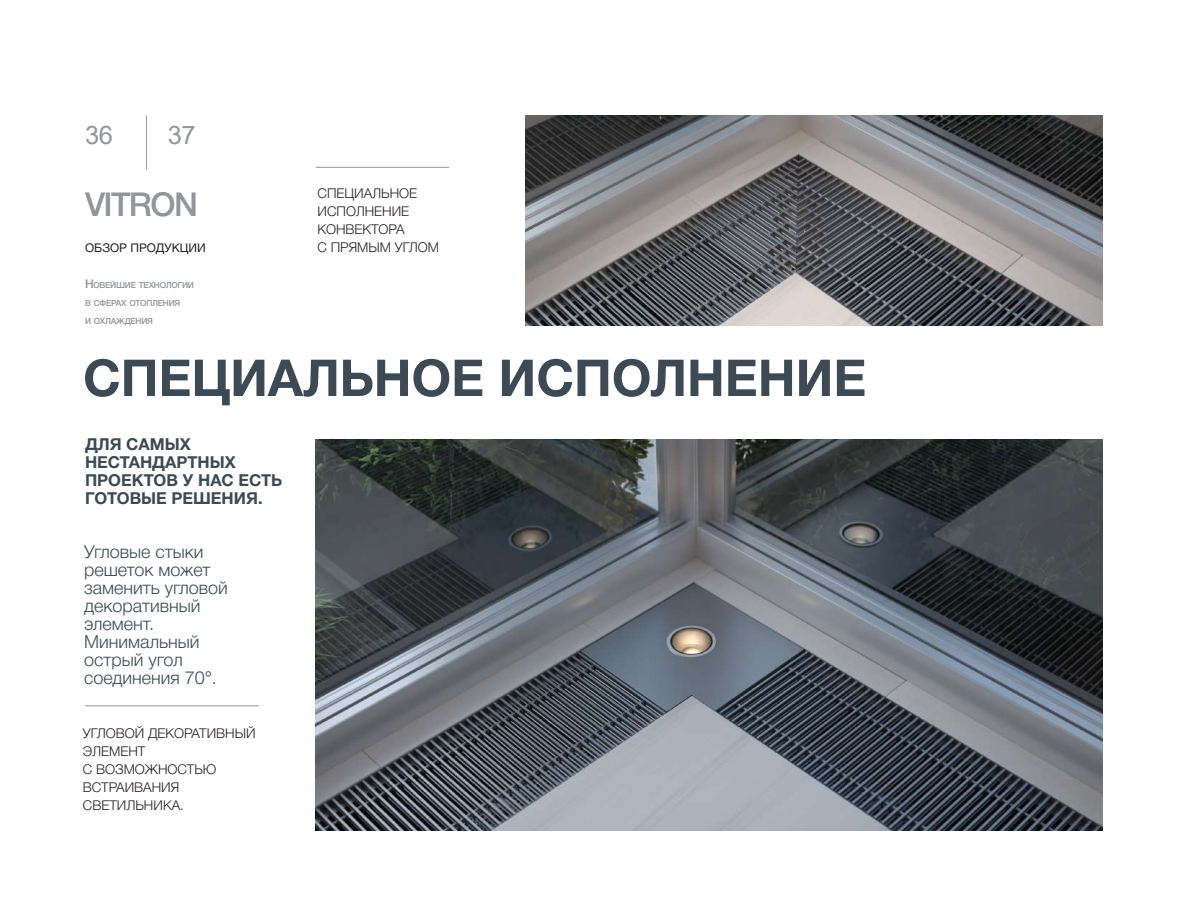
<style>
.page{position:relative;width:1188px;height:918px;background:#fff}
.page>*{position:absolute;margin:0;border:0;box-sizing:border-box;transform-origin:0 0}
.t1{font:700 51px "Helvetica Neue Cyr";color:#3d4a53}
.t2{font:500 33px "Helvetica Neue Cyr";letter-spacing:-.05em;color:#939598}
.t3{font:25.5px "Arial";color:#939598}
.t4{font:300 18px/18px "Helvetica Neue Cyr";color:#3d4a53}
.t5{font:700 16.5px/18px "Helvetica Neue Cyr";color:#3d4a53}
.t6{font:300 13.5px/18px "Helvetica Neue Cyr";color:#231f20}
.t7{font:12px "Helvetica Neue Cyr";color:#231f20}
.t8{font:500 8.4px/18px "Helvetica Neue Cyr";letter-spacing:-.03em;color:#939598}
.s1{font-size:12px}
</style>
<div class="page">
<img style="left:316px;top:440px;width:787px;height:390px">
<img style="left:526px;top:116px;width:577px;height:210px">
<hr style="left:146px;top:116px;width:1px;height:54px;background:#939598">
<hr style="left:316px;top:167px;width:133px;height:1px;background:#939598">
<hr style="left:85px;top:706px;width:174px;height:1px;background:#939598">
<h3 class="t3" style="left:85px;top:117px;width:29px">36</h3>
<h3 class="t3" style="left:168px;top:117px;width:29px">37</h3>
<h2 class="t2" style="left:85px;top:186px;width:114px">VITRON</h2>
<p class="t7" style="left:85px;top:241px;width:122px">ОБЗОР ПРОДУКЦИИ</p>
<p class="t8" style="left:85px;top:276px;width:110px"><span class="s1">Н</span>овейшие технологии в сферах отопления<br>и охлаждения</p>
<p class="t6" style="left:318px;top:184px;width:123px">СПЕЦИАЛЬНОЕ<br>ИСПОЛНЕНИЕ<br>КОНВЕКТОРА<br>С ПРЯМЫМ УГЛОМ</p>
<h1 class="t1" style="left:83px;top:350px;width:785px">СПЕЦИАЛЬНОЕ ИСПОЛНЕНИЕ</h1>
<p class="t5" style="left:85px;top:435px;width:199px">ДЛЯ САМЫХ<br>НЕСТАНДАРТНЫХ<br>ПРОЕКТОВ У НАС ЕСТЬ<br>ГОТОВЫЕ РЕШЕНИЯ.</p>
<h3 class="t4" style="left:84px;top:543px;width:145px">Угловые стыки решеток может заменить угловой декоративный элемент.<br>Минимальный острый угол соединения 70°.</h3>
<p class="t6" style="left:83px;top:724px;width:174px">УГЛОВОЙ ДЕКОРАТИВНЫЙ<br>ЭЛЕМЕНТ<br>С ВОЗМОЖНОСТЬЮ<br>ВСТРАИВАНИЯ<br>СВЕТИЛЬНИКА.</p>
</div>
